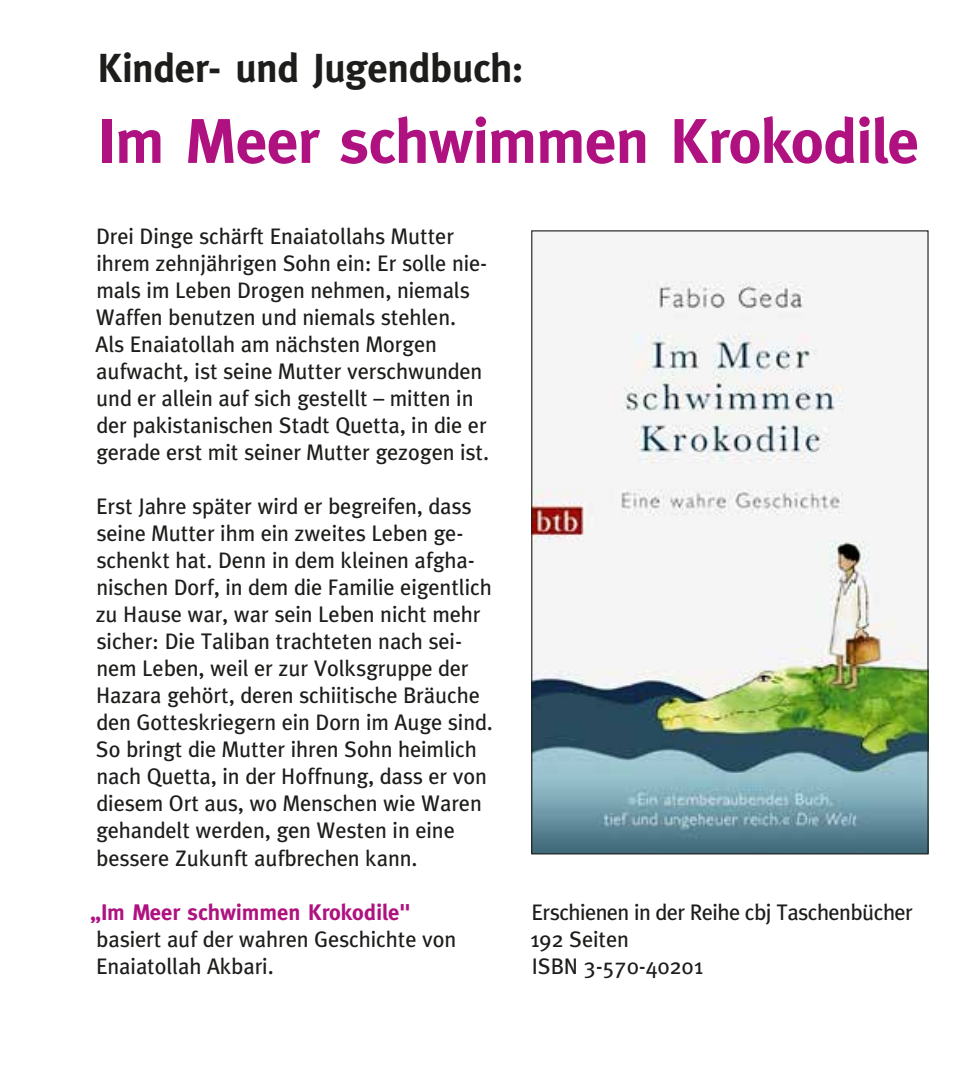
<style>
.page{position:relative;width:971px;height:1081px;background:#fff}
.page>*{position:absolute;margin:0;border:0;box-sizing:border-box;transform-origin:0 0}
.t1{font:700 63px "Meta";letter-spacing:-.01em;color:#af1280}
.t2{font:700 40.5px "Meta";letter-spacing:-.015em;color:#1d1d1b}
.t3{font:22.5px/27px "Meta";color:#1d1d1b}
.t4{font:22.5px/27px "Meta";letter-spacing:-.02em;color:#1d1d1b}
.t5{font:700 22.5px "Meta";color:#af1280}
</style>
<div class="page">
<img style="left:533px;top:281px;width:393px;height:571px">
<h2 class="t2" style="left:98px;top:44px;width:427px">Kinder- und Jugendbuch:</h2>
<h1 class="t1" style="left:98px;top:104px;width:822px">Im Meer schwimmen Krokodile</h1>
<p class="t3" style="left:95px;top:222px;width:395px">Drei Dinge schärft Enaiatollahs Mutter ihrem zehnjährigen Sohn ein: Er solle nie&shy;mals im Leben Drogen nehmen, niemals Waffen benutzen und niemals stehlen.<br>Als Enaiatollah am nächsten Morgen aufwacht, ist seine Mutter verschwunden und er allein auf sich gestellt – mitten in der pakistanischen Stadt Quetta, in die er gerade erst mit seiner Mutter gezogen ist.</p>
<p class="t3" style="left:96px;top:492px;width:398px">Erst Jahre später wird er begreifen, dass seine Mutter ihm ein zweites Leben ge&shy;schenkt hat. Denn in dem kleinen afgha&shy;nischen Dorf, in dem die Familie eigentlich zu Hause war, war sein Leben nicht mehr sicher: Die Taliban trachteten nach sei&shy;nem Leben, weil er zur Volksgruppe der Hazara gehört, deren schiitische Bräuche den Gotteskriegern ein Dorn im Auge sind.<br>So bringt die Mutter ihren Sohn heimlich nach Quetta, in der Hoffnung, dass er von diesem Ort aus, wo Menschen wie Waren gehandelt werden, gen Westen in eine bessere Zukunft aufbrechen kann.</p>
<p class="t5" style="left:90px;top:898px;width:322px">„Im Meer schwimmen Krokodile"</p>
<p class="t3" style="left:96px;top:924px;width:361px">basiert auf der wahren Geschichte von<br>Enaiatollah Akbari.</p>
<p class="t4" style="left:530px;top:897px;width:384px">Erschienen in der Reihe cbj Taschenbücher<br>192 Seiten<br>ISBN 3-570-40201</p>
</div>
